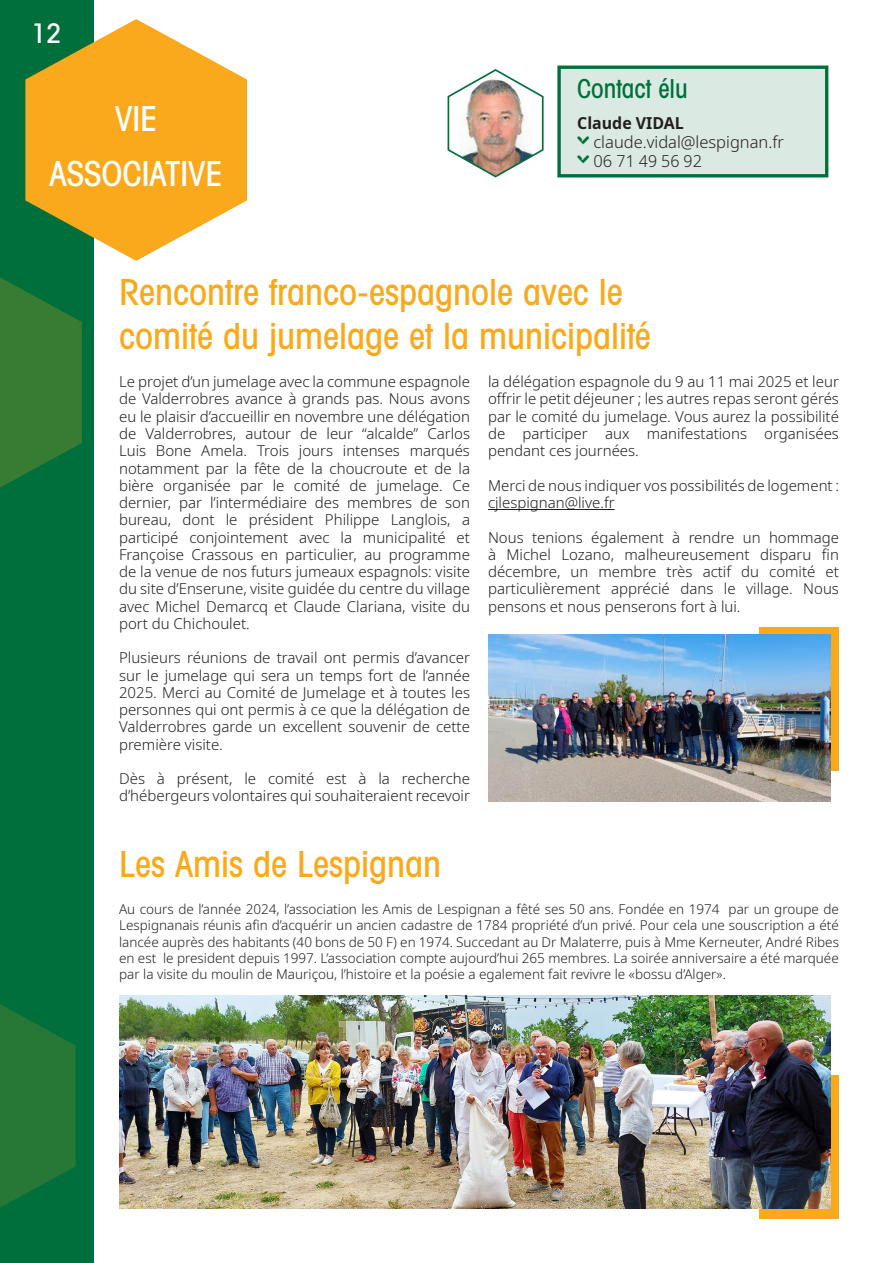
<style>
.page{position:relative;width:893px;height:1263px;background:#fff}
.page>*{position:absolute;margin:0;border:0;box-sizing:border-box;transform-origin:0 0}
.t1{font:500 condensed 36px/43.2px "Avant Garde";color:#f9a91b}
.t2{font:500 condensed 34.5px/55.2px "Avant Garde";color:#fff;text-align:center}
.t3{font:500 condensed 27px "Avant Garde";color:#fff}
.t4{font:500 condensed 26.1px "Avant Garde";color:#006f3c}
.t5{font:300 16.5px/18.8px "Noto Sans";color:#231f20}
.t6{font:700 16.5px "Noto Sans";color:#231f20}
.t7{font:300 15px/17.2px "Noto Sans";color:#231f20;text-align:justify}
.t8{font:300 13.5px/16.2px "Noto Sans";color:#231f20;text-align:justify}
</style>
<div class="page">
<div style="left:0;top:0;width:94px;height:1263px;background:#006f3c"></div>
<svg style="left:0;top:277px;width:82px;height:211px"></svg>
<svg style="left:0;top:1004px;width:76px;height:204px"></svg>
<svg style="left:25px;top:19px;width:222px;height:242px;fill:#f9a91b"></svg>
<div style="left:557px;top:66px;width:271px;height:111px;background:#dae9e1;border:3px solid #006f3c"></div>
<img style="left:447px;top:69px;width:97px;height:109px">
<hr style="left:488px;top:509px;width:127px;height:1px;background:#231f20">
<div style="left:759px;top:627px;width:80px;height:143px;background:#f9a91b"></div>
<img style="left:488px;top:634px;width:342px;height:167px">
<div style="left:759px;top:1075px;width:80px;height:143px;background:#f9a91b"></div>
<img style="left:119px;top:995px;width:711px;height:214px">
<h3 class="t3" style="left:31px;top:16px;width:32px">12</h3>
<h3 class="t4" style="left:577px;top:72px;width:112px">Contact élu</h3>
<h2 class="t2" style="left:50px;top:91px;width:175px">VIE<br>ASSOCIATIVE</h2>
<p class="t6" style="left:577px;top:111px;width:108px">Claude VIDAL</p>
<p class="t5" style="left:593px;top:132px;width:192px">claude.vidal@lespignan.fr<br>06 71 49 56 92</p>
<h1 class="t1" style="left:119px;top:270px;width:533px">Rencontre franco-espagnole avec le comité du jumelage et la municipalité</h1>
<p class="t7" style="left:119px;top:373px;width:352px">Le projet d’un jumelage avec la commune espagnole de Valderrobres avance à grands pas. Nous avons eu le plaisir d’accueillir en novembre une délégation de Valderrobres, autour de leur “alcalde” Carlos Luis Bone Amela. Trois jours intenses marqués notamment par la fête de la choucroute et de la bière organisée par le comité de jumelage. Ce dernier, par l’intermédiaire des membres de son bureau, dont le président Philippe Langlois, a participé conjointement avec la municipalité et Françoise Crassous en particulier, au programme de la venue de nos futurs jumeaux espagnols: visite du site d’Enserune, visite guidée du centre du village avec Michel Demarcq et Claude Clariana, visite du port du Chichoulet.</p>
<p class="t7" style="left:119px;top:649px;width:352px">Plusieurs réunions de travail ont permis d’avancer sur le jumelage qui sera un temps fort de l’année 2025. Merci au Comité de Jumelage et à toutes les personnes qui ont permis à ce que la délégation de Valderrobres garde un excellent souvenir de cette première visite.</p>
<p class="t7" style="left:119px;top:769px;width:352px">Dès à présent, le comité est à la recherche d’hébergeurs volontaires qui souhaiteraient recevoir</p>
<p class="t7" style="left:488px;top:373px;width:352px">la délégation espagnole du 9 au 11 mai 2025 et leur offrir le petit déjeuner ; les autres repas seront gérés par le comité du jumelage. Vous aurez la possibilité de participer aux manifestations organisées pendant ces journées.</p>
<p class="t7" style="left:488px;top:476px;width:352px">Merci de nous indiquer vos possibilités de logement : cjlespignan@live.fr</p>
<p class="t7" style="left:488px;top:528px;width:352px">Nous tenions également à rendre un hommage à Michel Lozano, malheureusement disparu fin décembre, un membre très actif du comité et particulièrement apprécié dans le village. Nous pensons et nous penserons fort à lui.</p>
<h1 class="t1" style="left:119px;top:842px;width:323px">Les Amis de Lespignan</h1>
<p class="t8" style="left:119px;top:901px;width:721px">Au cours de l’année 2024, l’association les Amis de Lespignan a fêté ses 50 ans. Fondée en 1974 par un groupe de Lespignanais réunis afin d’acquérir un ancien cadastre de 1784 propriété d’un privé. Pour cela une souscription a été lancée auprès des habitants (40 bons de 50 F) en 1974. Succedant au Dr Malaterre, puis à Mme Kerneuter, André Ribes en est le president depuis 1997. L’association compte aujourd’hui 265 membres. La soirée anniversaire a été marquée par la visite du moulin de Mauriçou, l’histoire et la poésie a egalement fait revivre le «bossu d’Alger».</p>
</div>
